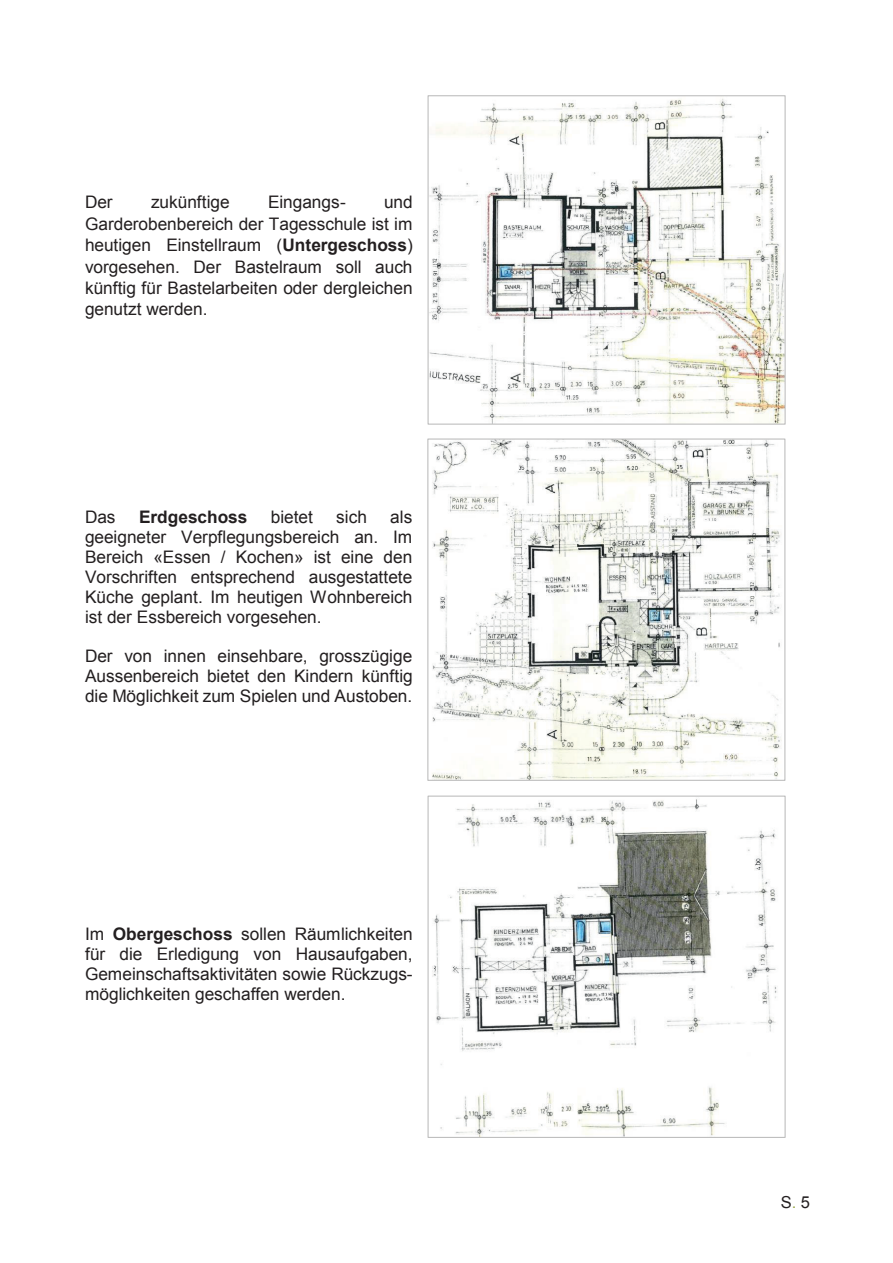
<style>
.page{position:relative;width:893px;height:1263px;background:#fff}
.page>*{position:absolute;margin:0;border:0;box-sizing:border-box;transform-origin:0 0}
.t1{font:17.25px/19.8px "Arial";letter-spacing:-.005em;color:#231f20;text-align:justify}
.t2{font:700 17.25px "Arial";color:#231f20}
.t3{font:16.5px "Arial";color:#231f20}
.t4{font:15px "Arial";color:#231f20}
.s1{font-weight:700}
.s2{color:#84c65c}
.s3{color:#99a74c}
</style>
<div class="page">
<img style="left:429px;top:98px;width:355px;height:325px">
<div style="left:427px;top:95px;width:359px;height:330px;border:1px solid #bfbfbf"></div>
<img style="left:432px;top:440px;width:350px;height:339px">
<div style="left:427px;top:438px;width:358px;height:343px;border:1px solid #bfbfbf"></div>
<img style="left:432px;top:799px;width:345px;height:337px">
<div style="left:427px;top:795px;width:359px;height:343px;border:1px solid #bfbfbf"></div>
<p class="t1" style="left:85px;top:193px;width:29px">Der</p>
<p class="t1" style="left:151px;top:193px;width:80px">zukünftige</p>
<p class="t1" style="left:268px;top:193px;width:79px">Eingangs-</p>
<p class="t1" style="left:85px;top:192px;width:329px;line-height:21.5px;text-indent:299px">und Garderobenbereich der Tagesschule ist im heutigen Einstellraum (<span class="s1">Untergeschoss</span>) vorgesehen. Der Bastelraum soll auch künftig für Bastelarbeiten oder dergleichen genutzt werden.</p>
<p class="t1" style="left:85px;top:507px;width:329px;text-indent:305px">als geeigneter Verpflegungsbereich an. Im Bereich «Essen / Kochen» ist eine den Vorschriften entsprechend ausgestattete Küche geplant. Im heutigen Wohnbereich ist der Essbereich vorgesehen.</p>
<p class="t1" style="left:85px;top:646px;width:329px">Der von innen einsehbare, grosszügige Aussenbereich bietet den Kindern künftig die Möglichkeit zum Spielen und Austoben.</p>
<p class="t1" style="left:85px;top:507px;width:32px">Das</p>
<p class="t2" style="left:139px;top:506px;width:110px">Erdgeschoss</p>
<p class="t1" style="left:271px;top:507px;width:44px">bietet</p>
<p class="t1" style="left:336px;top:507px;width:32px">sich</p>
<p class="t1" style="left:85px;top:924px;width:329px">Im <span class="s1">Obergeschoss</span> sollen Räumlichkeiten für die Erledigung von Hausaufgaben, Gemeinschaftsaktivitäten sowie Rückzugs&shy;möglichkeiten geschaffen werden.</p>
<p class="t4" style="left:781px;top:1192px;width:28px">S<span class="s2">.</span> 7</p>
<p class="t3" style="left:781px;top:1191px;width:31px">S<span class="s3">.</span> 5</p>
</div>
